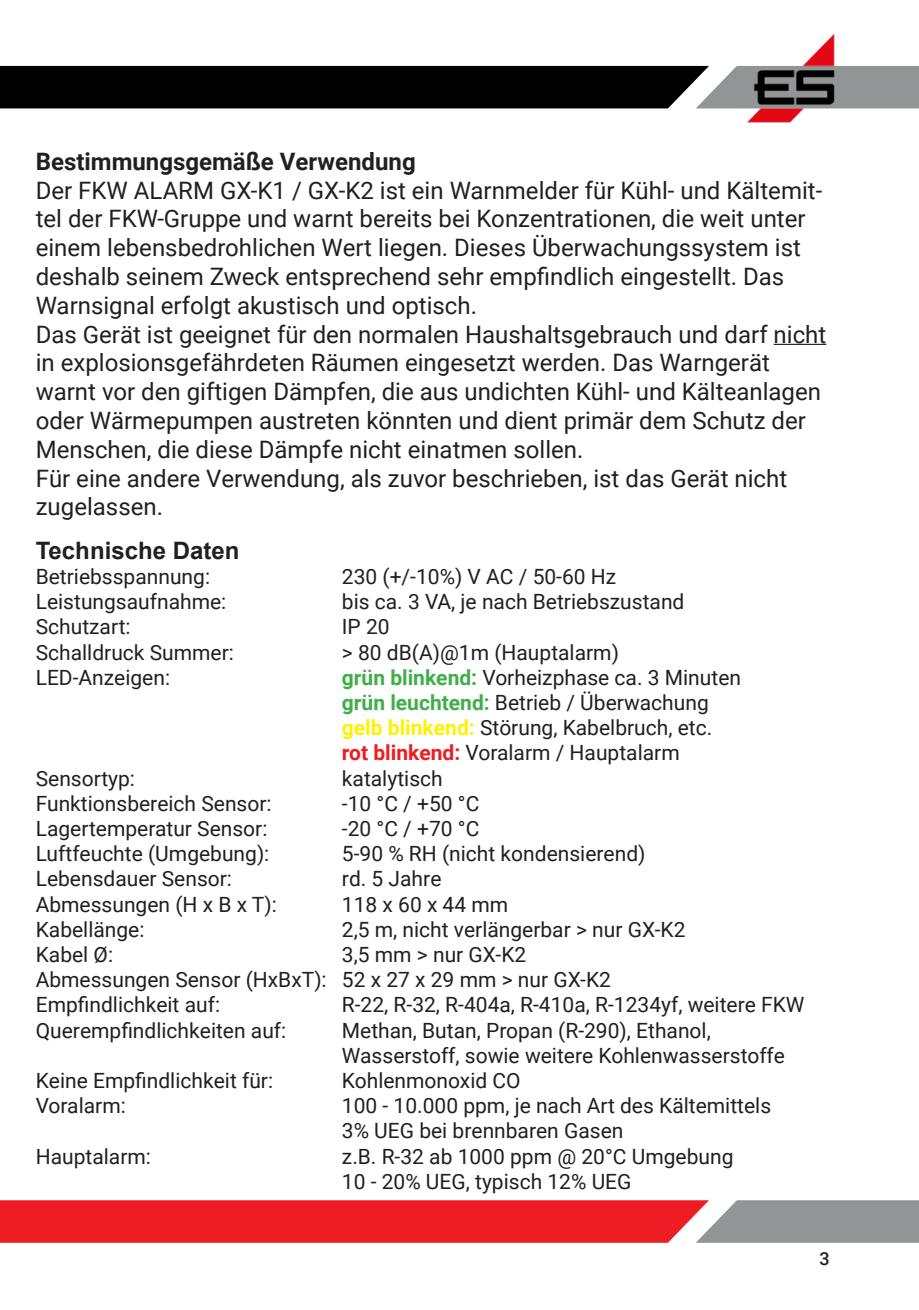
<style>
.page{position:relative;width:919px;height:1310px;background:#fff}
.page>*{position:absolute;margin:0;border:0;box-sizing:border-box;transform-origin:0 0}
.t1{font:24px/28.8px "Roboto";color:#231f20}
.t2{font:700 24px "Roboto";color:#231f20}
.t3{font:700 24px "Arial";color:#231f20}
.t4{font:21px "Roboto";color:#231f20}
.t5{font:500 18px "Roboto";color:#231f20}
.s1{font-weight:700;color:#40ae49}
.s2{font-weight:700;color:#fff101}
.s3{font-weight:700;color:#ee1d23}
</style>
<div class="page">
<svg style="left:0;top:66px;width:918px;height:42px;background:#1a1b1b"></svg>
<img style="left:743px;top:34px;width:99px;height:89px">
<svg style="left:0;top:1200px;width:918px;height:42px;background:#da3e43"></svg>
<hr style="left:773px;top:344px;width:53px;height:1px;background:#231f20">
<p class="t2" style="left:36px;top:144px;width:381px">Bestimmungsgemäße Verwendung</p>
<p class="t1" style="left:36px;top:175px;width:788px">Der FKW ALARM GX-K1 / GX-K2 ist ein Warnmelder für Kühl- und Kältemit&shy;tel der FKW-Gruppe und warnt bereits bei Konzentrationen, die weit unter einem lebensbedrohlichen Wert liegen. Dieses Überwachungssystem ist deshalb seinem Zweck entsprechend sehr empfindlich eingestellt. Das Warnsignal erfolgt akustisch und optisch.</p>
<p class="t1" style="left:36px;top:319px;width:792px">Das Gerät ist geeignet für den normalen Haushaltsgebrauch und darf nicht in explosionsgefährdeten Räumen eingesetzt werden. Das Warngerät warnt vor den giftigen Dämpfen, die aus undichten Kühl- und Kälteanlagen oder Wärmepumpen austreten könnten und dient primär dem Schutz der Menschen, die diese Dämpfe nicht einatmen sollen.</p>
<p class="t1" style="left:36px;top:463px;width:753px">Für eine andere Verwendung, als zuvor beschrieben, ist das Gerät nicht zugelassen.</p>
<p class="t3" style="left:36px;top:533px;width:205px">Technische Daten</p>
<p class="t4" style="left:36px;top:562px;width:176px">Betriebsspannung:</p>
<p class="t4" style="left:342px;top:562px;width:276px">230 (+/-10%) V AC / 50-60 Hz</p>
<p class="t4" style="left:36px;top:587px;width:192px">Leistungsaufnahme:</p>
<p class="t4" style="left:342px;top:587px;width:344px">bis ca. 3 VA, je nach Betriebszustand</p>
<p class="t4" style="left:36px;top:612px;width:96px">Schutzart:</p>
<p class="t4" style="left:342px;top:612px;width:49px">IP 20</p>
<p class="t4" style="left:36px;top:637px;width:200px">Schalldruck Summer:</p>
<p class="t4" style="left:342px;top:637px;width:278px">&gt; 80 dB(A)@1m (Hauptalarm)</p>
<p class="t4" style="left:36px;top:662px;width:136px">LED-Anzeigen:</p>
<p class="t4" style="left:342px;top:662px;width:400px"><span class="s1">grün blinkend:</span> Vorheizphase ca. 3 Minuten</p>
<p class="t4" style="left:342px;top:688px;width:368px"><span class="s1">grün leuchtend:</span> Betrieb / Überwachung</p>
<p class="t4" style="left:342px;top:713px;width:372px"><span class="s2">gelb blinkend:</span> Störung, Kabelbruch, etc.</p>
<p class="t4" style="left:342px;top:738px;width:339px"><span class="s3">rot blinkend:</span> Voralarm / Hauptalarm</p>
<p class="t4" style="left:36px;top:763px;width:101px">Sensortyp:</p>
<p class="t4" style="left:342px;top:763px;width:102px">katalytisch</p>
<p class="t4" style="left:36px;top:788px;width:237px">Funktionsbereich Sensor:</p>
<p class="t4" style="left:342px;top:788px;width:139px">-10 °C / +50 °C</p>
<p class="t4" style="left:36px;top:814px;width:233px">Lagertemperatur Sensor:</p>
<p class="t4" style="left:342px;top:814px;width:139px">-20 °C / +70 °C</p>
<p class="t4" style="left:36px;top:839px;width:235px">Luftfeuchte (Umgebung):</p>
<p class="t4" style="left:342px;top:839px;width:305px">5-90 % RH (nicht kondensierend)</p>
<p class="t4" style="left:36px;top:864px;width:198px">Lebensdauer Sensor:</p>
<p class="t4" style="left:342px;top:864px;width:101px">rd. 5 Jahre</p>
<p class="t4" style="left:36px;top:889px;width:242px">Abmessungen (H x B x T):</p>
<p class="t4" style="left:342px;top:889px;width:168px">118 x 60 x 44 mm</p>
<p class="t4" style="left:36px;top:914px;width:110px">Kabellänge:</p>
<p class="t4" style="left:342px;top:914px;width:345px">2,5 m, nicht verlängerbar &gt; nur GX-K2</p>
<p class="t4" style="left:36px;top:940px;width:79px">Kabel Ø:</p>
<p class="t4" style="left:342px;top:940px;width:186px">3,5 mm &gt; nur GX-K2</p>
<p class="t4" style="left:36px;top:965px;width:576px">Abmessungen Sensor (HxBxT): 52 x 27 x 29 mm &gt; nur GX-K2</p>
<p class="t4" style="left:36px;top:990px;width:186px">Empfindlichkeit auf:</p>
<p class="t4" style="left:342px;top:990px;width:464px">R-22, R-32, R-404a, R-410a, R-1234yf, weitere FKW</p>
<p class="t4" style="left:36px;top:1015px;width:252px">Querempfindlichkeiten auf:</p>
<p class="t4" style="left:342px;top:1015px;width:370px">Methan, Butan, Propan (R-290), Ethanol,</p>
<p class="t4" style="left:342px;top:1040px;width:444px">Wasserstoff, sowie weitere Kohlenwasserstoffe</p>
<p class="t4" style="left:36px;top:1066px;width:239px">Keine Empfindlichkeit für:</p>
<p class="t4" style="left:342px;top:1066px;width:180px">Kohlenmonoxid CO</p>
<p class="t4" style="left:36px;top:1091px;width:92px">Voralarm:</p>
<p class="t4" style="left:342px;top:1091px;width:431px">100 - 10.000 ppm, je nach Art des Kältemittels</p>
<p class="t4" style="left:342px;top:1116px;width:283px">3% UEG bei brennbaren Gasen</p>
<p class="t4" style="left:36px;top:1141px;width:117px">Hauptalarm:</p>
<p class="t4" style="left:342px;top:1141px;width:393px">z.B. R-32 ab 1000 ppm @ 20°C Umgebung</p>
<p class="t4" style="left:342px;top:1166px;width:291px">10 - 20% UEG, typisch 12% UEG</p>
<p class="t5" style="left:819px;top:1246px;width:12px">3</p>
</div>
